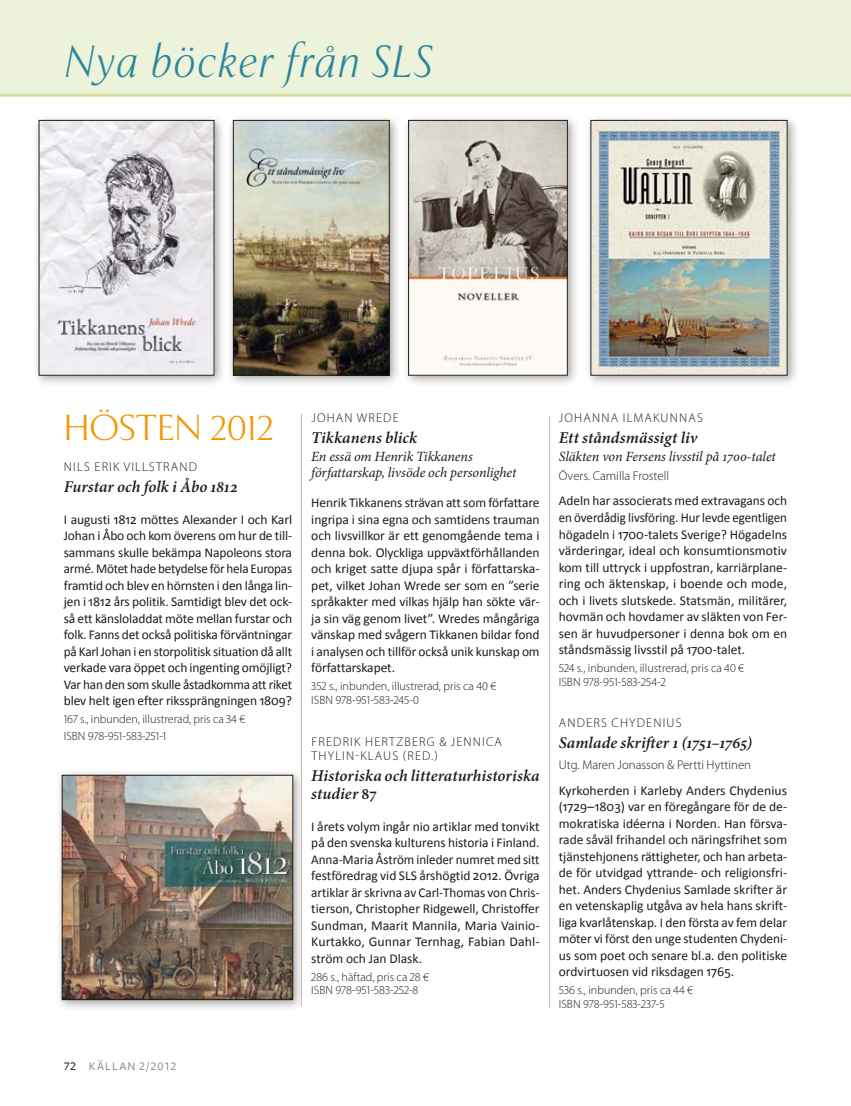
<style>
.page{position:relative;width:851px;height:1106px;background:#fff}
.page>*{position:absolute;margin:0;border:0;box-sizing:border-box;transform-origin:0 0}
.t1{font:italic 300 45px "Exemplar Pro";letter-spacing:.01em;color:#2d869a}
.t2{font:300 36px "Exemplar Pro";letter-spacing:-.01em;color:#f49600}
.t3{font:italic 600 16.5px/18px "Minion Pro";letter-spacing:.005em;color:#1d1d1b}
.t4{font:italic 14.1px/16.5px "Minion Pro";letter-spacing:-.005em;color:#1d1d1b}
.t5{font:13.5px/16.5px "Calibri";letter-spacing:-.005em;color:#1d1d1b;text-align:justify}
.t6{font:300 12.75px/14.7px "Myriad Pro";letter-spacing:.09em;color:#1d1d1b}
.t7{font:300 12px/13.5px "Myriad Pro";color:#1d1d1b}
.t8{font:500 12px "Freight Sans";letter-spacing:.095em;color:#929292}
.s1{font-style:normal}
.s2{font-family:"Freight Sans Medium SC";font-weight:400;color:#1d1d1b}
.s3{font-family:"Freight Sans Medium SC";font-weight:400}
</style>
<div class="page">
<div style="left:0;top:0;width:850px;height:97px;background:#ecf3da"></div>
<hr style="left:549px;top:416px;width:1px;height:592px;background:#c6b5ad">
<div style="left:56px;top:769px;width:249px;height:243px;background:#1d1d1b;opacity:.4"></div>
<img style="left:64px;top:777px;width:227px;height:220px">
<div style="left:62px;top:775px;width:231px;height:224px;border:1px solid #1d1d1b"></div>
<div style="left:33px;top:114px;width:193px;height:273px;background:#1d1d1b;opacity:.4"></div>
<img style="left:41px;top:122px;width:171px;height:251px">
<hr style="left:301px;top:414px;width:1px;height:592px;background:#c6b5ad">
<div style="left:584px;top:114px;width:215px;height:273px;background:#1d1d1b;opacity:.4"></div>
<img style="left:592px;top:122px;width:193px;height:251px">
<div style="left:402px;top:114px;width:177px;height:273px;background:#1d1d1b;opacity:.4"></div>
<img style="left:410px;top:122px;width:155px;height:251px">
<div style="left:408px;top:120px;width:159px;height:255px;border:1px solid #1d1d1b"></div>
<div style="left:227px;top:114px;width:174px;height:273px;background:#1d1d1b;opacity:.4"></div>
<img style="left:235px;top:122px;width:152px;height:251px">
<div style="left:233px;top:120px;width:156px;height:255px;border:1px solid #1d1d1b"></div>
<h1 class="t1" style="left:64px;top:34px;width:370px">Nya böcker från SLS</h1>
<h2 class="t2" style="left:64px;top:406px;width:212px">HÖSTEN 2012</h2>
<p class="t6" style="left:64px;top:459px;width:134px">Ni ls Eri k Vi llstrand</p>
<p class="t3" style="left:64px;top:478px;width:175px">Furstar och folk i Åbo 1812</p>
<p class="t5" style="left:64px;top:511px;width:230px">I augusti 1812 möttes Alexander I och Karl Johan i Åbo och kom överens om hur de till&shy;sammans skulle bekämpa Napoleons stora armé. Mötet hade betydelse för hela Europas framtid och blev en hörnsten i den långa lin&shy;jen i 1812 års politik. Samtidigt blev det ock&shy;så ett känsloladdat möte mellan furstar och folk. Fanns det också politiska förväntningar på Karl Johan i en storpolitisk situation då allt verkade vara öppet och ingenting omöjligt?<br>Var han den som skulle åstadkomma att riket blev helt igen efter rikssprängningen 1809?</p>
<p class="t7" style="left:64px;top:711px;width:183px;line-height:16.5px">167 s., inbunden, illustrerad, pris ca 34 €<br>ISBN 978-951-583-251-1</p>
<p class="t6" style="left:311px;top:410px;width:89px">Johan Wrede</p>
<p class="t3" style="left:311px;top:428px;width:107px">Tikkanens blick</p>
<p class="t4" style="left:311px;top:448px;width:206px">En essä om Henrik Tikkanens författarskap, livsöde och personlighet</p>
<p class="t5" style="left:311px;top:494px;width:230px">Henrik Tikkanens strävan att som författare ingripa i sina egna och samtidens trauman och livsvillkor är ett genomgående tema i denna bok. Olyckliga uppväxtförhållanden och kriget satte djupa spår i författarska&shy;pet, vilket Johan Wrede ser som en ”serie språkakter med vilkas hjälp han sökte vär&shy;ja sin väg genom livet”. Wredes mångåriga vänskap med svågern Tikkanen bildar fond i analysen och tillför också unik kunskap om författarskapet.</p>
<p class="t7" style="left:311px;top:679px;width:186px">352 s., inbunden, illustrerad, pris ca 40 €<br>ISBN 978-951-583-245-0</p>
<p class="t6" style="left:311px;top:734px;width:192px">Fredri k H ertzberg &amp; Jennica<br>Thyli n-Klaus (red.)</p>
<p class="t3" style="left:311px;top:767px;width:230px">Historiska och litteraturhistoriska studier <span class="s1">87</span></p>
<p class="t5" style="left:311px;top:818px;width:230px">I årets volym ingår nio artiklar med tonvikt på den svenska kulturens historia i Finland.<br>Anna-Maria Åström inleder numret med sitt festföredrag vid SLS årshögtid 2012. Övriga artiklar är skrivna av Carl-Thomas von Chris&shy;tierson, Christopher Ridgewell, Christoffer Sundman, Maarit Mannila, Maria Vainio-Kurtakko, Gunnar Ternhag, Fabian Dahl&shy;ström och Jan Dlask.</p>
<p class="t7" style="left:311px;top:970px;width:119px">286 s., häftad, pris ca 28 €<br>ISBN 978-951-583-252-8</p>
<p class="t6" style="left:559px;top:410px;width:144px">Johanna Ilmakunnas</p>
<p class="t3" style="left:558px;top:428px;width:140px">Ett ståndsmässigt liv</p>
<p class="t4" style="left:558px;top:448px;width:218px">Släkten von Fersens livsstil på 1700-talet</p>
<p class="t6" style="left:558px;top:468px;width:112px">Övers. Camilla Frostell</p>
<p class="t5" style="left:558px;top:493px;width:230px">Adeln har associerats med extravagans och en överdådig livsföring. Hur levde egentligen högadeln i 1700-talets Sverige? Högadelns värderingar, ideal och konsumtionsmotiv kom till uttryck i uppfostran, karriärplane&shy;ring och äktenskap, i boende och mode, och i livets slutskede. Statsmän, militärer, hovmän och hovdamer av släkten von Fer&shy;sen är huvudpersoner i denna bok om en ståndsmässig livsstil på 1700-talet.</p>
<p class="t7" style="left:558px;top:661px;width:187px">524 s., inbunden, illustrerad, pris ca 40 €<br>ISBN 978-951-583-254-2</p>
<p class="t6" style="left:559px;top:715px;width:123px">Anders Chydeni us</p>
<p class="t3" style="left:558px;top:734px;width:195px">Samlade skrifter 1 (1751–1765)</p>
<p class="t6" style="left:558px;top:757px;width:194px">Utg. Maren Jonasson &amp; Pertti Hyttinen</p>
<p class="t5" style="left:558px;top:781px;width:230px">Kyrkoherden i Karleby Anders Chydenius (1729–1803) var en föregångare för de de&shy;mokratiska idéerna i Norden. Han försva&shy;rade såväl frihandel och näringsfrihet som tjänstehjonens rättigheter, och han arbeta&shy;de för utvidgad yttrande- och religionsfri&shy;het. Anders Chydenius Samlade skrifter är en vetenskaplig utgåva av hela hans skrift&shy;liga kvarlåtenskap. I den första av fem delar möter vi först den unge studenten Chydeni&shy;us som poet och senare bl.a. den politiske ordvirtuosen vid riksdagen 1765.</p>
<p class="t7" style="left:558px;top:983px;width:136px">536 s., inbunden, pris ca 44 €<br>ISBN 978-951-583-237-5</p>
<p class="t8" style="left:64px;top:1060px;width:114px"><span class="s2">72</span> Källan <span class="s3">2/2012</span></p>
</div>
